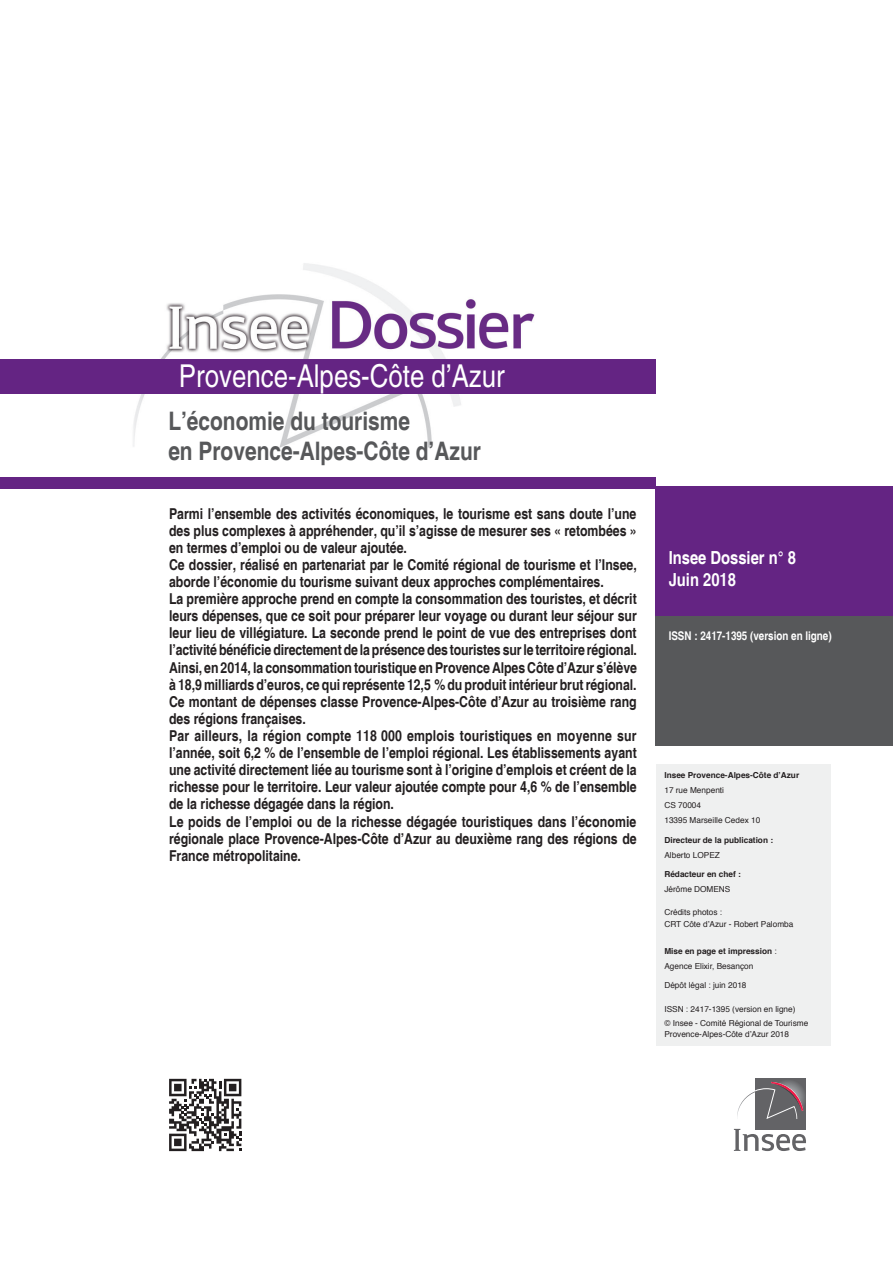
<style>
.page{position:relative;width:893px;height:1263px;background:#fff}
.page>*{position:absolute;margin:0;border:0;box-sizing:border-box;transform-origin:0 0}
.t1{font:condensed 31.5px "Helvetica";color:#fff}
.t2{font:700 condensed 25.5px/30.6px "Helvetica";color:#57585a}
.t3{font:700 condensed 18px/21.6px "Helvetica";color:#fff}
.t4{font:700 condensed 15px/17.1px "Helvetica";color:#231f20}
.t5{font:700 condensed 12px "Helvetica";color:#fff}
.t6{font:8.25px/15px "Helvetica";color:#231f20}
.t7{font:700 8.25px/15px "Helvetica";color:#231f20}
.s1{font-weight:400}
</style>
<div class="page">
<div style="left:656px;top:486px;width:237px;height:130px;background:#642483"></div>
<div style="left:656px;top:616px;width:237px;height:130px;background:#57585a"></div>
<div style="left:656px;top:764px;width:174px;height:281px;background:#eff0f0"></div>
<div style="left:755px;top:1079px;width:51px;height:51px;background:#636366"></div>
<svg style="left:734px;top:1081px;width:72px;height:70px"></svg>
<svg style="left:169px;top:1079px;width:72px;height:72px"></svg>
<div style="left:0;top:477px;width:656px;height:12px;background:#642483"></div>
<img style="left:88px;top:263px;width:490px;height:185px">
<div style="left:0;top:359px;width:656px;height:34px;background:#642483"></div>
<h1 class="t1" style="left:179px;top:358px;width:327px">Provence-Alpes-Côte d’Azur</h1>
<h2 class="t2" style="left:168px;top:405px;width:314px">L’économie du tourisme<br>en Provence-Alpes-Côte d’Azur</h2>
<p class="t4" style="left:169px;top:505px;width:469px">Parmi l’ensemble des activités économiques, le tourisme est sans doute l’une des plus complexes à appréhender, qu’il s’agisse de mesurer ses « retombées » en termes d’emploi ou de valeur ajoutée.<br>Ce dossier, réalisé en partenariat par le Comité régional de tourisme et l’Insee, aborde l’économie du tourisme suivant deux approches complémentaires.<br>La première approche prend en compte la consommation des touristes, et décrit leurs dépenses, que ce soit pour préparer leur voyage ou durant leur séjour sur leur lieu de villégiature. La seconde prend le point de vue des entreprises dont l’activité bénéficie directement de la présence des touristes sur le territoire régional.<br>Ainsi, en 2014, la consommation touristique en Provence Alpes Côte d’Azur s’élève à 18,9milliards d’euros, ce qui représente 12,5 % du produit intérieur brut régional.<br>Ce montant de dépenses classe Provence-Alpes-Côte d’Azur au troisième rang des régions françaises.<br>Par ailleurs, la région compte 118 000 emplois touristiques en moyenne sur l’année, soit 6,2 % de l’ensemble de l’emploi régional. Les établissements ayant une activité directement liée au tourisme sont à l’origine d’emplois et créent de la richesse pour le territoire. Leur valeur ajoutée compte pour 4,6 % de l’ensemble de la richesse dégagée dans la région.<br>Le poids de l’emploi ou de la richesse dégagée touristiques dans l’économie régionale place Provence-Alpes-Côte d’Azur au deuxième rang des régions de France métropolitaine.</p>
<p class="t3" style="left:669px;top:547px;width:129px">Insee Dossier n° 8<br>Juin 2018</p>
<p class="t5" style="left:669px;top:629px;width:164px">ISSN : 2417-1395 (version en ligne)</p>
<p class="t7" style="left:664px;top:768px;width:136px">Insee Provence-Alpes-Côte d’Azur</p>
<p class="t6" style="left:664px;top:783px;width:97px">17 rue Menpenti<br>CS 70004<br>13395 Marseille Cedex 10</p>
<p class="t7" style="left:664px;top:833px;width:110px">Directeur de la publication :</p>
<p class="t6" style="left:664px;top:848px;width:57px">Alberto LOPEZ</p>
<p class="t7" style="left:664px;top:867px;width:78px">Rédacteur en chef :</p>
<p class="t6" style="left:664px;top:882px;width:68px">Jérôme DOMENS</p>
<p class="t6" style="left:664px;top:906px;width:130px;line-height:12px">Crédits photos :<br>CRT Côte d’Azur - Robert Palomba</p>
<p class="t7" style="left:664px;top:944px;width:114px">Mise en page et impression <span class="s1">:<br>Agence Elixir, Besançon</span></p>
<p class="t6" style="left:664px;top:978px;width:84px">Dépôt légal : juin 2018</p>
<p class="t6" style="left:664px;top:1002px;width:145px">ISSN : 2417-1395 (version en ligne)<br>© Insee - Comité Régional de Tourisme</p>
<p class="t6" style="left:664px;top:1027px;width:126px">Provence-Alpes-Côte d’Azur 2018</p>
</div>
